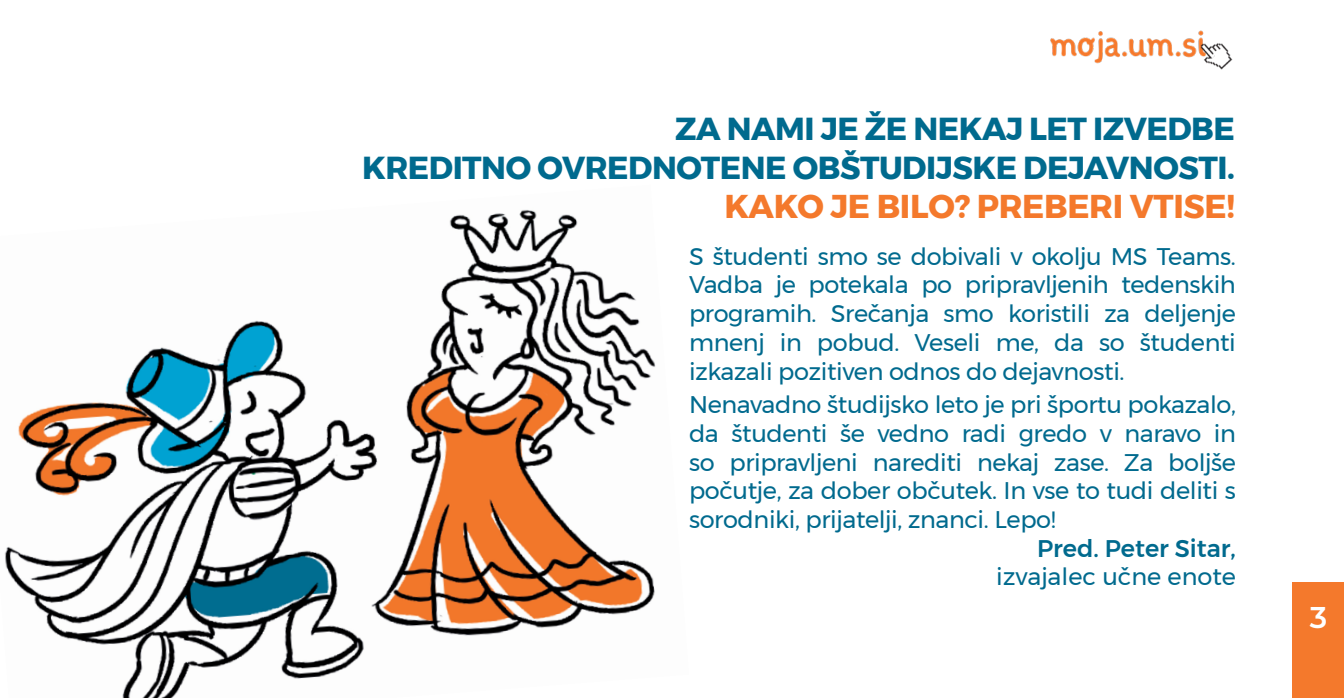
<style>
.page{position:relative;width:1344px;height:698px;background:#fff}
.page>*{position:absolute;margin:0;border:0;box-sizing:border-box;transform-origin:0 0}
.t1{font:700 33px "Montserrat";letter-spacing:-.01em;color:#f4792c}
.t2{font:700 31.8px "Montserrat";letter-spacing:-.015em;color:#006a8e}
.t3{font:600 30px "Montserrat";color:#fff}
.t4{font:24px/28.8px "Montserrat";letter-spacing:-.015em;color:#006a8e;text-align:justify}
.t5{font:500 24px "Montserrat";color:#006a8e}
</style>
<div class="page">
<div style="left:1293px;top:582px;width:51px;height:115px;background:#f4792c"></div>
<img style="left:1050px;top:30px;width:183px;height:39px">
<img style="left:4px;top:209px;width:652px;height:488px">
<p class="t2" style="left:675px;top:103px;width:561px">ZA NAMI JE ŽE NEKAJ LET IZVEDBE</p>
<p class="t2" style="left:362px;top:142px;width:874px">KREDITNO OVREDNOTENE OBŠTUDIJSKE DEJAVNOSTI.</p>
<p class="t1" style="left:724px;top:180px;width:512px">KAKO JE BILO? PREBERI VTISE!</p>
<p class="t4" style="left:689px;top:241px;width:548px">S študenti smo se dobivali v okolju MS Teams.<br>Vadba je potekala po pripravljenih tedenskih programih. Srečanja smo koristili za deljenje mnenj in pobud. Veseli me, da so študenti izkazali pozitiven odnos do dejavnosti.</p>
<p class="t4" style="left:689px;top:389px;width:548px">Nenavadno študijsko leto je pri športu pokazalo, da študenti še vedno radi gredo v naravo in so pripravljeni narediti nekaj zase. Za boljše počutje, za dober občutek. In vse to tudi deliti s sorodniki, prijatelji, znanci. Lepo!</p>
<p class="t5" style="left:1037px;top:529px;width:200px">Pred. Peter Sitar,</p>
<p class="t4" style="left:996px;top:561px;width:241px">izvajalec učne enote</p>
<p class="t3" style="left:1309px;top:596px;width:19px">3</p>
</div>
